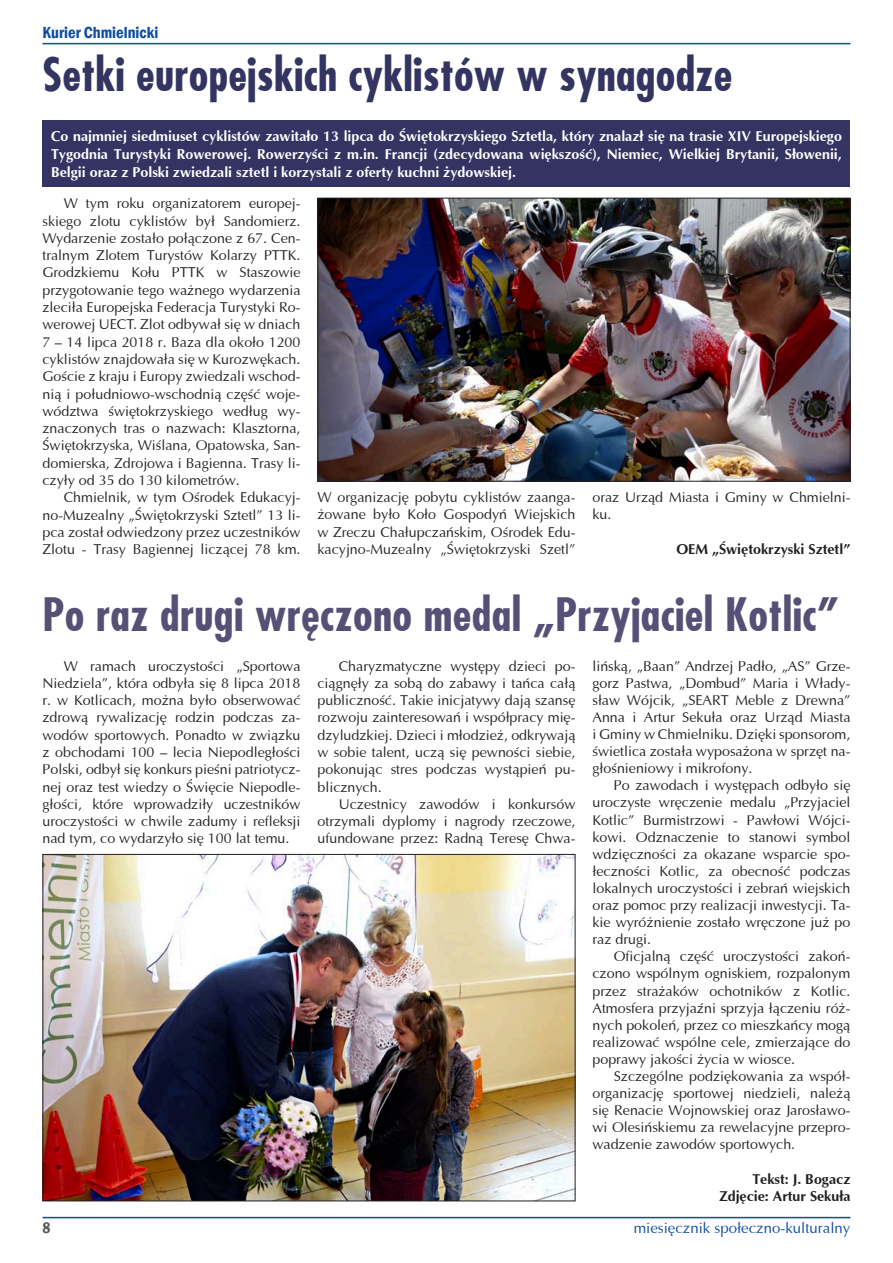
<style>
.page{position:relative;width:893px;height:1263px;background:#fff}
.page>*{position:absolute;margin:0;border:0;box-sizing:border-box;transform-origin:0 0}
.t1{font:700 45px "Fujiyama";letter-spacing:.01em;color:#565077}
.t2{font:700 45px "Fujiyama";letter-spacing:.005em;color:#343463}
.t3{font:600 condensed 16.5px "Franklin Gothic";color:#0d4da1}
.t4{font:600 condensed 15.75px "Franklin Gothic";color:#57585a}
.t5{font:15px "Ottawa";color:#0d4da1}
.t6{font:14.25px/17.2px "Ottawa";color:#231f20;text-align:justify}
.t7{font:700 14.25px/18px "Ottawa";color:#fff;text-align:justify}
.t8{font:700 14.25px/17.1px "Ottawa";color:#231f20;text-align:right}
</style>
<div class="page">
<hr style="left:43px;top:1217px;width:807px;height:1px;background:#0d4da1">
<hr style="left:43px;top:43px;width:807px;height:1px;background:#0d4da1">
<div style="left:43px;top:120px;width:807px;height:67px;background:#343463"></div>
<img style="left:319px;top:200px;width:529px;height:280px">
<div style="left:317px;top:198px;width:533px;height:284px;border:1px solid #231f20"></div>
<img style="left:45px;top:856px;width:528px;height:343px">
<p class="t3" style="left:43px;top:22px;width:117px">Kurier Chmielnicki</p>
<h1 class="t2" style="left:43px;top:45px;width:691px">Setki europejskich cyklistów w synagodze</h1>
<p class="t7" style="left:51px;top:127px;width:792px">Co najmniej siedmiuset cyklistów zawitało 13 lipca do Świętokrzyskiego Sztetla, który znalazł się na trasie XIV Europejskiego Tygodnia Turystyki Rowerowej. Rowerzyści z m.in. Francji (zdecydowana większość), Niemiec, Wielkiej Brytanii, Słowenii, Belgii oraz z Polski zwiedzali sztetl i korzystali z oferty kuchni żydowskiej.</p>
<p class="t6" style="left:43px;top:195px;width:259px;text-indent:21px">W tym roku organizatorem europej&shy;skiego zlotu cyklistów był Sandomierz.<br>Wydarzenie zostało połączone z 67. Cen&shy;tralnym Zlotem Turystów Kolarzy PTTK.<br>Grodzkiemu Kołu PTTK w Staszowie przygotowanie tego ważnego wydarzenia zleciła Europejska Federacja Turystyki Ro&shy;werowej UECT. Zlot odbywał się w dniach 7 – 14 lipca 2018 r. Baza dla około 1200 cyklistów znajdowała się w Kurozwękach.<br>Goście z kraju i Europy zwiedzali wschod&shy;nią i południowo-wschodnią część woje&shy;wództwa świętokrzyskiego według wy&shy;znaczonych tras o nazwach: Klasztorna, Świętokrzyska, Wiślana, Opatowska, San&shy;domierska, Zdrojowa i Bagienna. Trasy li&shy;czyły od 35 do 130 kilometrów.</p>
<p class="t6" style="left:43px;top:489px;width:259px;text-indent:21px">Chmielnik, w tym Ośrodek Edukacyj&shy;no-Muzealny „Świętokrzyski Sztetl” 13 li&shy;pca został odwiedzony przez uczestników Zlotu - Trasy Bagiennej liczącej 78 km.</p>
<p class="t6" style="left:317px;top:488px;width:259px">W organizację pobytu cyklistów zaanga&shy;żowane było Koło Gospodyń Wiejskich w Zreczu Chałupczańskim, Ośrodek Edu&shy;kacyjno-Muzealny „Świętokrzyski Szetl”</p>
<p class="t6" style="left:592px;top:488px;width:259px">oraz Urząd Miasta i Gminy w Chmielni&shy;ku.</p>
<p class="t8" style="left:676px;top:541px;width:176px">OEM „Świętokrzyski Sztetl”</p>
<h1 class="t1" style="left:43px;top:585px;width:798px">Po raz drugi wręczono medal „Przyjaciel Kotlic”</h1>
<p class="t6" style="left:43px;top:657px;width:259px;text-indent:21px">W ramach uroczystości „Sportowa Niedziela”, która odbyła się 8 lipca 2018 r. w Kotlicach, można było obserwować zdrową rywalizację rodzin podczas za&shy;wodów sportowych. Ponadto w związku z obchodami 100 – lecia Niepodległości Polski, odbył się konkurs pieśni patriotycz&shy;nej oraz test wiedzy o Święcie Niepodle&shy;głości, które wprowadziły uczestników uroczystości w chwile zadumy i refleksji nad tym, co wydarzyło się 100 lat temu.</p>
<p class="t6" style="left:317px;top:657px;width:259px;text-indent:21px">Charyzmatyczne występy dzieci po&shy;ciągnęły za sobą do zabawy i tańca całą publiczność. Takie inicjatywy dają szansę rozwoju zainteresowań i współpracy mię&shy;dzyludzkiej. Dzieci i młodzież, odkrywają w sobie talent, uczą się pewności siebie, pokonując stres podczas wystąpień pu&shy;blicznych.</p>
<p class="t6" style="left:592px;top:657px;width:259px">lińską, „Baan” Andrzej Padło, „AS” Grze&shy;gorz Pastwa, „Dombud” Maria i Włady&shy;sław Wójcik, „SEART Meble z Drewna” Anna i Artur Sekuła oraz Urząd Miasta i Gminy w Chmielniku. Dzięki sponsorom, świetlica została wyposażona w sprzęt na&shy;głośnieniowy i mikrofony.</p>
<p class="t6" style="left:592px;top:777px;width:259px;text-indent:21px">Po zawodach i występach odbyło się uroczyste wręczenie medalu „Przyjaciel Kotlic” Burmistrzowi - Pawłowi Wójci&shy;kowi. Odznaczenie to stanowi symbol wdzięczności za okazane wsparcie spo&shy;łeczności Kotlic, za obecność podczas lokalnych uroczystości i zebrań wiejskich oraz pomoc przy realizacji inwestycji. Ta&shy;kie wyróżnienie zostało wręczone już po raz drugi.</p>
<p class="t6" style="left:592px;top:948px;width:259px;text-indent:21px">Oficjalną część uroczystości zakoń&shy;czono wspólnym ogniskiem, rozpalonym przez strażaków ochotników z Kotlic.<br>Atmosfera przyjaźni sprzyja łączeniu róż&shy;nych pokoleń, przez co mieszkańcy mogą realizować wspólne cele, zmierzające do poprawy jakości życia w wiosce.</p>
<p class="t6" style="left:592px;top:1068px;width:259px;text-indent:21px">Szczególne podziękowania za współ&shy;organizację sportowej niedzieli, należą się Renacie Wojnowskiej oraz Jarosławo&shy;wi Olesińskiemu za rewelacyjne przepro&shy;wadzenie zawodów sportowych.</p>
<p class="t8" style="left:719px;top:1170px;width:133px">Tekst: J. Bogacz<br>Zdjęcie: Artur Sekuła</p>
<p class="t6" style="left:317px;top:795px;width:259px;text-indent:21px">Uczestnicy zawodów i konkursów otrzymali dyplomy i nagrody rzeczowe, ufundowane przez: Radną Teresę Chwa-</p>
<p class="t4" style="left:43px;top:1217px;width:10px">8</p>
<p class="t5" style="left:634px;top:1219px;width:218px">miesięcznik społeczno-kulturalny</p>
</div>
